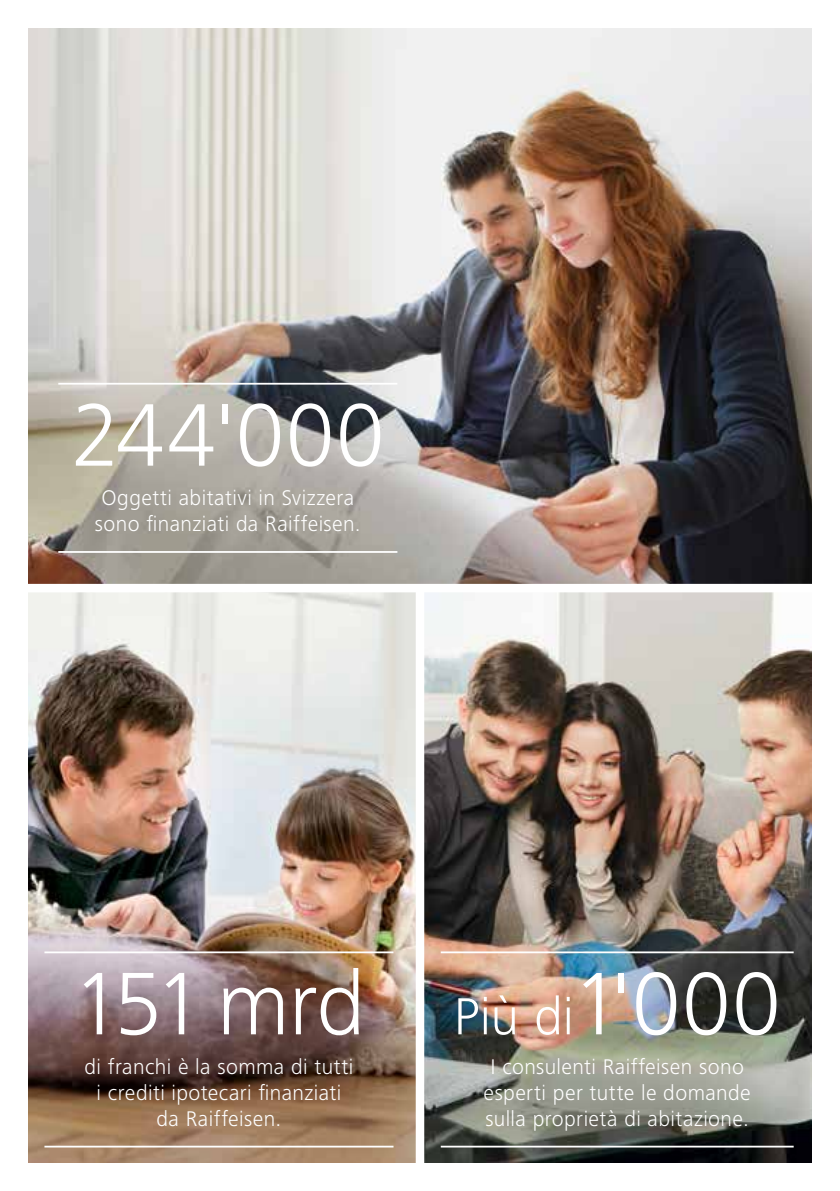
<style>
.page{position:relative;width:840px;height:1191px;background:#fff}
.page>*{position:absolute;margin:0;border:0;box-sizing:border-box;transform-origin:0 0}
.t1{font:300 92px "Frutiger Next LT";letter-spacing:-.01em;color:#fff}
.t2{font:300 54px "Frutiger Next LT";color:#fff}
.t3{font:300 22px/26px "Frutiger Next LT";letter-spacing:.02em;color:#fff;text-align:center}
.s1{font-size:92px}
</style>
<div class="page">
<img style="left:28px;top:592px;width:387px;height:570px">
<img style="left:424px;top:592px;width:387px;height:570px">
<img style="left:28px;top:28px;width:783px;height:556px">
<hr style="left:44px;top:951px;width:349px;height:2px;background:#fff">
<hr style="left:44px;top:1145px;width:349px;height:2px;background:#fff">
<hr style="left:440px;top:951px;width:353px;height:2px;background:#fff">
<hr style="left:440px;top:1145px;width:353px;height:2px;background:#fff">
<hr style="left:58px;top:383px;width:339px;height:1px;background:#fff">
<hr style="left:58px;top:551px;width:339px;height:2px;background:#fff">
<h1 class="t1" style="left:71px;top:384px;width:315px">244'000</h1>
<p class="t3" style="left:95px;top:485px;width:267px;text-align:left">Oggetti abitativi in Svizzera sono finanziati da Raiffeisen.</p>
<h1 class="t1" style="left:73px;top:953px;width:294px">151 mrd</h1>
<p class="t3" style="left:85px;top:1053px;width:270px">di franchi è la somma di tutti i crediti ipotecari finanziati da Raiffeisen.</p>
<h2 class="t2" style="left:453px;top:986px;width:328px">Più di<span class="s1">1'000</span></h2>
<p class="t3" style="left:483px;top:1053px;width:268px">I consulenti Raiffeisen sono esperti per tutte le domande sulla proprietà di abitazione.</p>
</div>
